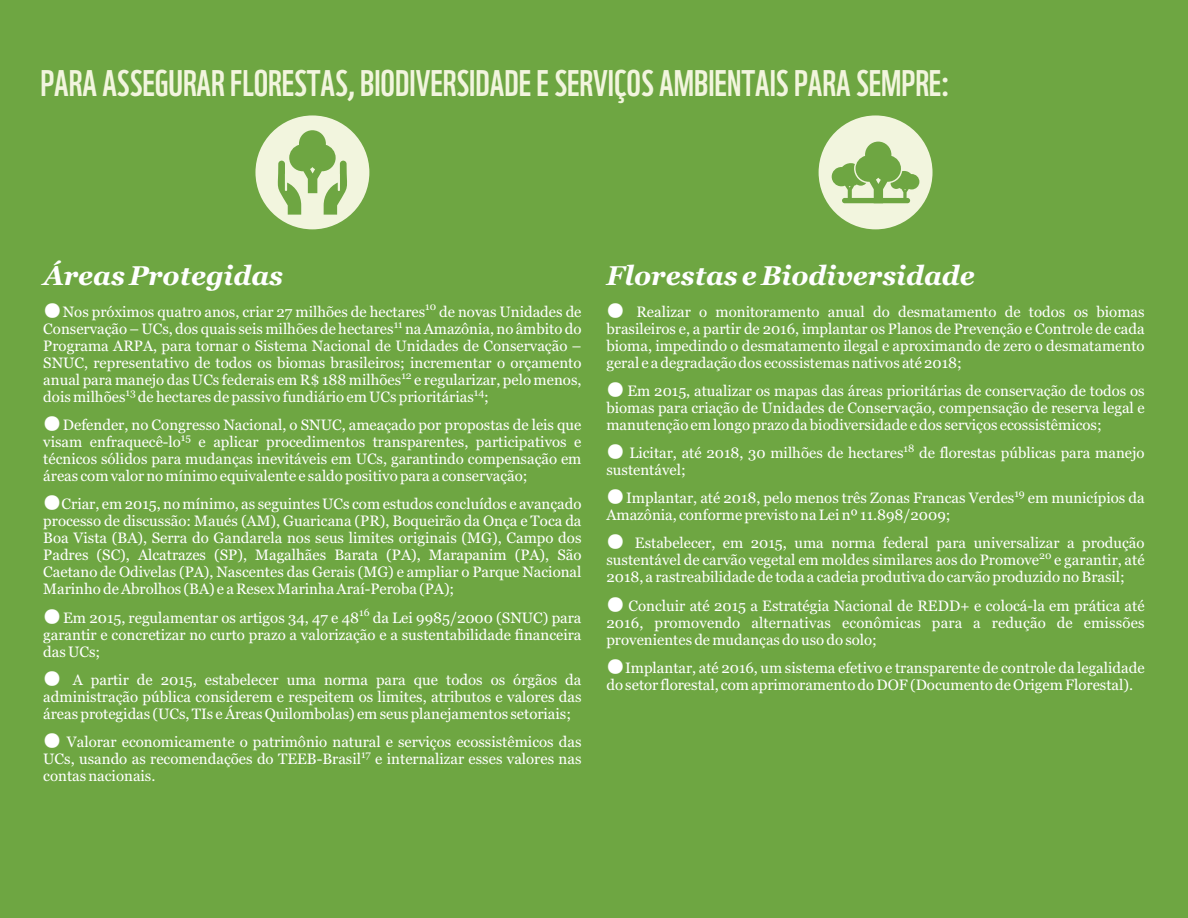
<style>
.page{position:relative;width:1188px;height:918px;background:#6ea642}
.page>*{position:absolute;margin:0;border:0;box-sizing:border-box;transform-origin:0 0}
.t1{font:36px "WWF";color:#f2f5de}
.t2{font:italic 700 27px "Georgia";color:#fff}
.t3{font:18px "Batang";color:#fff}
.t4{font:15px/17.1px "Georgia";color:#fff;text-align:justify}
.t5{font:10.5px "Georgia";color:#fff}
.s1{font-family:"Batang";font-size:18px}
</style>
<div class="page">
<div style="left:255px;top:115px;width:114px;height:114px;background:#f2f5de;border-radius:50%"></div>
<div style="left:819px;top:115px;width:114px;height:114px;background:#f2f5de;border-radius:50%"></div>
<svg style="left:832px;top:141px;width:87px;height:63px"></svg>
<div style="left:842px;top:198px;width:68px;height:5px;background:#6ea642;border-radius:3px"></div>
<svg style="left:277px;top:130px;width:70px;height:85px"></svg>
<h1 class="t1" style="left:40px;top:70px;width:911px">PARA ASSEGURAR FLORESTAS, BIODIVERSIDADE E SERVIÇOS AMBIENTAIS PARA SEMPRE:</h1>
<h2 class="t2" style="left:43px;top:264px;width:241px">Áreas Protegidas</h2>
<p class="t3" style="left:43px;top:301px;width:19px">●</p>
<p class="t5" style="left:425px;top:303px;width:12px">10</p>
<p class="t4" style="left:63px;top:304px;width:520px">Nos próximos quatro anos, criar 27 milhões de hectares de novas Unidades de</p>
<p class="t5" style="left:394px;top:320px;width:11px">11</p>
<p class="t4" style="left:43px;top:321px;width:540px">Conservação – UCs, dos quais seis milhões de hectares na Amazônia, no âmbito do Programa ARPA, para tornar o Sistema Nacional de Unidades de Conservação – SNUC, representativo de todos os biomas brasileiros; incrementar o orçamento</p>
<p class="t5" style="left:401px;top:371px;width:12px">12</p>
<p class="t4" style="left:43px;top:372px;width:540px">anual para manejo das UCs federais em R$ 188 milhões e regularizar, pelo menos,</p>
<p class="t5" style="left:126px;top:388px;width:12px">13</p>
<p class="t5" style="left:474px;top:388px;width:12px">14</p>
<p class="t4" style="left:43px;top:389px;width:447px">dois milhões de hectares de passivo fundiário em UCs prioritárias ;</p>
<p class="t4" style="left:43px;top:417px;width:540px"><span class="s1">●</span>Defender, no Congresso Nacional, o SNUC, ameaçado por propostas de leis que</p>
<p class="t5" style="left:181px;top:433px;width:12px">15</p>
<p class="t4" style="left:43px;top:434px;width:540px">visam enfraquecê-lo e aplicar procedimentos transparentes, participativos e técnicos sólidos para mudanças inevitáveis em UCs, garantindo compensação em áreas com valor no mínimo equivalente e saldo positivo para a conservação;</p>
<p class="t4" style="left:43px;top:497px;width:540px"><span class="s1">●</span>Criar, em 2015, no mínimo, as seguintes UCs com estudos concluídos e avançado processo de discussão: Maués (AM), Guaricana (PR), Boqueirão da Onça e Toca da Boa Vista (BA), Serra do Gandarela nos seus limites originais (MG), Campo dos Padres (SC), Alcatrazes (SP), Magalhães Barata (PA), Marapanim (PA), São Caetano de Odivelas (PA), Nascentes das Gerais (MG) e ampliar o Parque Nacional Marinho de Abrolhos (BA) e a Resex Marinha Araí-Peroba (PA);</p>
<p class="t3" style="left:43px;top:607px;width:19px">●</p>
<p class="t5" style="left:359px;top:608px;width:12px">16</p>
<p class="t4" style="left:43px;top:610px;width:540px;text-indent:20px">Em 2015, regulamentar os artigos 34, 47 e 48 da Lei 9985/2000 (SNUC) para garantir e concretizar no curto prazo a valorização e a sustentabilidade financeira das UCs;</p>
<p class="t4" style="left:43px;top:672px;width:540px"><span class="s1">●</span> A partir de 2015, estabelecer uma norma para que todos os órgãos da administração pública considerem e respeitem os limites, atributos e valores das áreas protegidas (UCs, TIs e Áreas Quilombolas) em seus planejamentos setoriais;</p>
<p class="t4" style="left:43px;top:734px;width:540px"><span class="s1">●</span> Valorar economicamente o patrimônio natural e serviços ecossistêmicos das</p>
<p class="t5" style="left:361px;top:750px;width:11px">17</p>
<p class="t4" style="left:43px;top:751px;width:540px">UCs, usando as recomendações do TEEB-Brasil e internalizar esses valores nas contas nacionais.</p>
<h2 class="t2" style="left:606px;top:264px;width:370px">Florestas e Biodiversidade</h2>
<p class="t4" style="left:606px;top:304px;width:540px"><span class="s1">●</span> Realizar o monitoramento anual do desmatamento de todos os biomas brasileiros e, a partir de 2016, implantar os Planos de Prevenção e Controle de cada bioma, impedindo o desmatamento ilegal e aproximando de zero o desmatamento geral e a degradação dos ecossistemas nativos até 2018;</p>
<p class="t4" style="left:606px;top:383px;width:540px"><span class="s1">●</span> Em 2015, atualizar os mapas das áreas prioritárias de conservação de todos os biomas para criação de Unidades de Conservação, compensação de reserva legal e manutenção em longo prazo da biodiversidade e dos serviços ecossistêmicos;</p>
<p class="t3" style="left:606px;top:443px;width:19px">●</p>
<p class="t5" style="left:904px;top:444px;width:12px">18</p>
<p class="t4" style="left:606px;top:445px;width:540px;text-indent:23px">Licitar, até 2018, 30 milhões de hectares de florestas públicas para manejo sustentável;</p>
<p class="t3" style="left:606px;top:488px;width:19px">●</p>
<p class="t5" style="left:1014px;top:489px;width:12px">19</p>
<p class="t4" style="left:606px;top:491px;width:540px;text-indent:20px">Implantar, até 2018, pelo menos três Zonas Francas Verdes em municípios da<br>Amazônia, conforme previsto na Lei nº 11.898/2009;</p>
<p class="t4" style="left:606px;top:536px;width:540px"><span class="s1">●</span> Estabelecer, em 2015, uma norma federal para universalizar a produção</p>
<p class="t5" style="left:1039px;top:551px;width:14px">20</p>
<p class="t4" style="left:606px;top:553px;width:540px">sustentável de carvão vegetal em moldes similares aos do Promove e garantir, até<br>2018, a rastreabilidade de toda a cadeia produtiva do carvão produzido no Brasil;</p>
<p class="t4" style="left:606px;top:598px;width:540px"><span class="s1">●</span> Concluir até 2015 a Estratégia Nacional de REDD+ e colocá-la em prática até 2016, promovendo alternativas econômicas para a redução de emissões provenientes de mudanças do uso do solo;</p>
<p class="t4" style="left:606px;top:660px;width:540px"><span class="s1">●</span>Implantar, até 2016, um sistema efetivo e transparente de controle da legalidade do setor florestal, com aprimoramento do DOF (Documento de Origem Florestal).</p>
</div>
